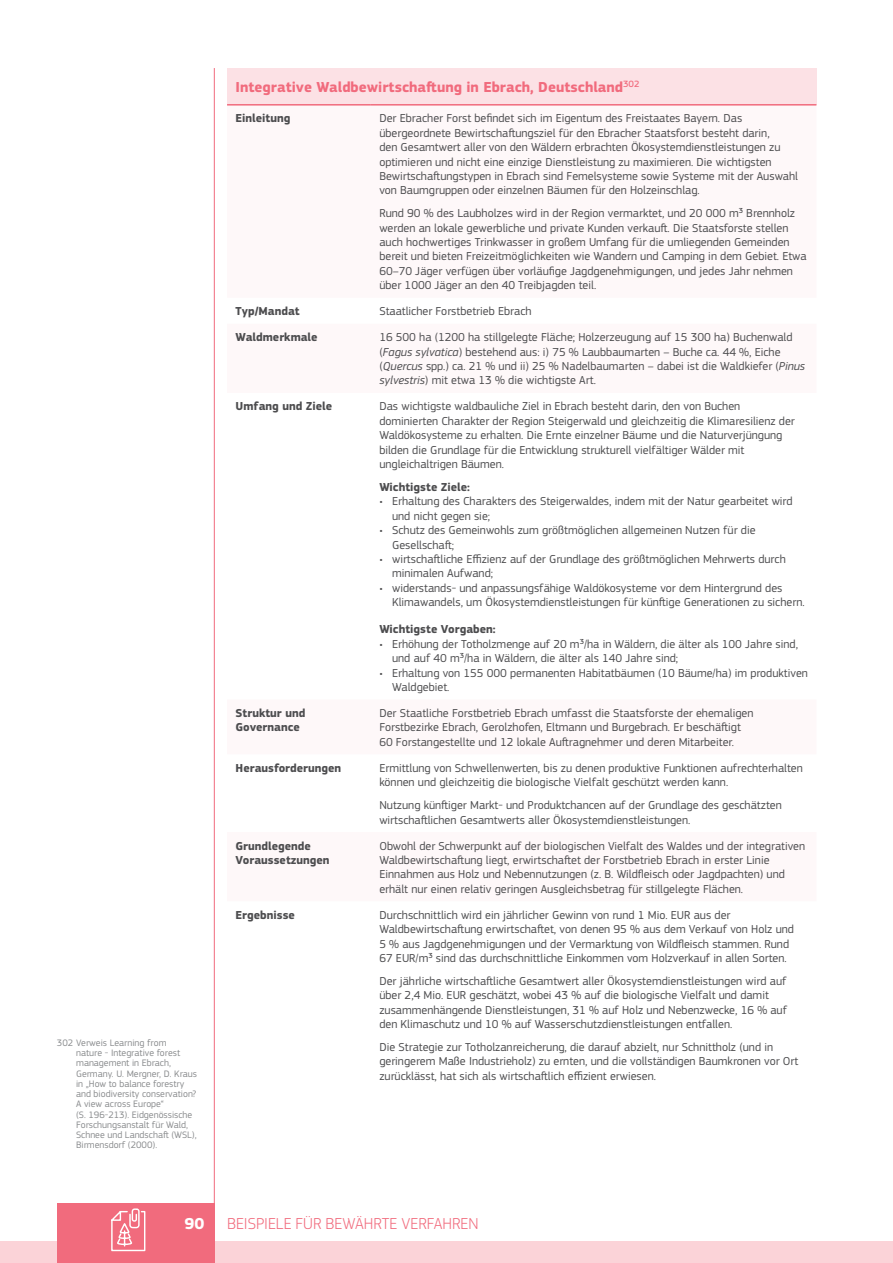
<style>
.page{position:relative;width:893px;height:1263px;background:#fff}
.page>*{position:absolute;margin:0;border:0;box-sizing:border-box;transform-origin:0 0}
.t1{font:300 16.5px "EC Square Sans Pro";color:#f16b7d}
.t2{font:700 16.5px "EC Square Sans Pro";color:#fff}
.t3{font:700 15px "EC Square Sans Pro";color:#f16b7d}
.t4{font:12px/14.4px "EC Square Sans Pro";color:#4d4d4f}
.t5{font:700 12px/14.4px "EC Square Sans Pro";color:#4d4d4f}
.t6{font:9.75px/10.2px "EC Square Sans Pro";color:#8a8c8e}
.s1{font-weight:400}
.s2{font-style:italic}
</style>
<div class="page">
<div style="left:0;top:1242px;width:893px;height:21px;background:#fbd3d8"></div>
<div style="left:57px;top:1203px;width:157px;height:60px;background:#f16b7d"></div>
<svg style="left:111px;top:1208px;width:35px;height:44px"></svg>
<hr style="left:214px;top:68px;width:1px;height:1161px;background:#f16b7d">
<div style="left:227px;top:68px;width:589px;height:37px;background:#fce1e5"></div>
<hr style="left:227px;top:104px;width:144px;height:2px;background:#f16b7d">
<hr style="left:371px;top:104px;width:445px;height:2px;background:#f16b7d">
<p class="t6" style="left:76px;top:1037px;width:123px;text-indent:-19px">302 Verweis Learning from<br>nature - Integrative forest management in Ebrach,<br>Germany. U. Mergner, D. Kraus in „How to balance forestry and biodiversity conservation?<br>A view across Europe“<br>(S. 196-213). Eidgenössische<br>Forschungsanstalt für Wald,<br>Schnee und Landschaft (WSL),<br>Birmensdorf (2000).</p>
<p class="t3" style="left:236px;top:78px;width:405px">Integrative Waldbewirtschaftung in Ebrach, Deutschland<span class="s1">302</span></p>
<p class="t5" style="left:236px;top:112px;width:56px">Einleitung</p>
<p class="t4" style="left:379px;top:111px;width:420px">Der Ebracher Forst befindet sich im Eigentum des Freistaates Bayern. Das übergeordnete Bewirtschaftungsziel für den Ebracher Staatsforst besteht darin,<br>den Gesamtwert aller von den Wäldern erbrachten Ökosystemdienstleistungen zu optimieren und nicht eine einzige Dienstleistung zu maximieren. Die wichtigsten Bewirtschaftungstypen in Ebrach sind Femelsysteme sowie Systeme mit der Auswahl von Baumgruppen oder einzelnen Bäumen für den Holzeinschlag.</p>
<p class="t4" style="left:379px;top:206px;width:429px">Rund 90 % des Laubholzes wird in der Region vermarktet, und 20 000 m³ Brennholz werden an lokale gewerbliche und private Kunden verkauft. Die Staatsforste stellen auch hochwertiges Trinkwasser in großem Umfang für die umliegenden Gemeinden bereit und bieten Freizeitmöglichkeiten wie Wandern und Camping in dem Gebiet. Etwa 60–70 Jäger verfügen über vorläufige Jagdgenehmigungen, und jedes Jahr nehmen über 1000 Jäger an den 40 Treibjagden teil.</p>
<p class="t5" style="left:236px;top:304px;width:66px">Typ/Mandat</p>
<p class="t4" style="left:379px;top:304px;width:154px">Staatlicher Forstbetrieb Ebrach</p>
<p class="t5" style="left:236px;top:330px;width:84px">Waldmerkmale</p>
<p class="t4" style="left:379px;top:330px;width:427px">16 500 ha (1200 ha stillgelegte Fläche; Holzerzeugung auf 15 300 ha) Buchenwald (<span class="s2">Fagus sylvatica</span>) bestehend aus: i) 75 % Laubbaumarten – Buche ca. 44 %, Eiche (<span class="s2">Quercus</span> spp.) ca. 21 % und ii) 25 % Nadelbaumarten – dabei ist die Waldkiefer (<span class="s2">Pinus sylvestris</span>) mit etwa 13 % die wichtigste Art.</p>
<p class="t5" style="left:236px;top:400px;width:98px">Umfang und Ziele</p>
<p class="t4" style="left:379px;top:399px;width:417px">Das wichtigste waldbauliche Ziel in Ebrach besteht darin, den von Buchen dominierten Charakter der Region Steigerwald und gleichzeitig die Klimaresilienz der Waldökosysteme zu erhalten. Die Ernte einzelner Bäume und die Naturverjüngung bilden die Grundlage für die Entwicklung strukturell vielfältiger Wälder mit ungleichaltrigen Bäumen.</p>
<p class="t5" style="left:379px;top:480px;width:92px">Wichtigste Ziele:</p>
<p class="t4" style="left:392px;top:494px;width:402px;text-indent:-13px">• Erhaltung des Charakters des Steigerwaldes, indem mit der Natur gearbeitet wird und nicht gegen sie;</p>
<p class="t4" style="left:392px;top:523px;width:365px;text-indent:-13px">• Schutz des Gemeinwohls zum größtmöglichen allgemeinen Nutzen für die<br>Gesellschaft;</p>
<p class="t4" style="left:392px;top:552px;width:395px;text-indent:-13px">• wirtschaftliche Effizienz auf der Grundlage des größtmöglichen Mehrwerts durch minimalen Aufwand;</p>
<p class="t4" style="left:392px;top:581px;width:414px;text-indent:-13px">• widerstands- und anpassungsfähige Waldökosysteme vor dem Hintergrund des<br>Klimawandels, um Ökosystemdienstleistungen für künftige Generationen zu sichern.</p>
<p class="t5" style="left:379px;top:623px;width:118px">Wichtigste Vorgaben:</p>
<p class="t4" style="left:392px;top:637px;width:407px;text-indent:-13px">• Erhöhung der Totholzmenge auf 20 m³/ha in Wäldern, die älter als 100 Jahre sind, und auf 40 m³/ha in Wäldern, die älter als 140 Jahre sind;</p>
<p class="t4" style="left:392px;top:665px;width:417px;text-indent:-13px">• Erhaltung von 155 000 permanenten Habitatbäumen (10 Bäume/ha) im produktiven<br>Waldgebiet.</p>
<p class="t5" style="left:236px;top:706px;width:71px">Struktur und<br>Governance</p>
<p class="t4" style="left:379px;top:706px;width:376px">Der Staatliche Forstbetrieb Ebrach umfasst die Staatsforste der ehemaligen<br>Forstbezirke Ebrach, Gerolzhofen, Eltmann und Burgebrach. Er beschäftigt<br>60 Forstangestellte und 12 lokale Auftragnehmer und deren Mitarbeiter.</p>
<p class="t5" style="left:236px;top:761px;width:107px">Herausforderungen</p>
<p class="t4" style="left:379px;top:761px;width:425px">Ermittlung von Schwellenwerten, bis zu denen produktive Funktionen aufrechterhalten können und gleichzeitig die biologische Vielfalt geschützt werden kann.</p>
<p class="t4" style="left:379px;top:798px;width:404px">Nutzung künftiger Markt- und Produktchancen auf der Grundlage des geschätzten wirtschaftlichen Gesamtwerts aller Ökosystemdienstleistungen.</p>
<p class="t5" style="left:236px;top:839px;width:96px">Grundlegende<br>Voraussetzungen</p>
<p class="t4" style="left:379px;top:838px;width:427px">Obwohl der Schwerpunkt auf der biologischen Vielfalt des Waldes und der integrativen Waldbewirtschaftung liegt, erwirtschaftet der Forstbetrieb Ebrach in erster Linie Einnahmen aus Holz und Nebennutzungen (z. B. Wildfleisch oder Jagdpachten) und erhält nur einen relativ geringen Ausgleichsbetrag für stillgelegte Flächen.</p>
<p class="t5" style="left:236px;top:908px;width:61px">Ergebnisse</p>
<p class="t4" style="left:379px;top:908px;width:416px">Durchschnittlich wird ein jährlicher Gewinn von rund 1 Mio. EUR aus der Waldbewirtschaftung erwirtschaftet, von denen 95 % aus dem Verkauf von Holz und 5 % aus Jagdgenehmigungen und der Vermarktung von Wildfleisch stammen. Rund 67 EUR/m³ sind das durchschnittliche Einkommen vom Holzverkauf in allen Sorten.</p>
<p class="t4" style="left:379px;top:974px;width:409px">Der jährliche wirtschaftliche Gesamtwert aller Ökosystemdienstleistungen wird auf über 2,4 Mio. EUR geschätzt, wobei 43 % auf die biologische Vielfalt und damit zusammenhängende Dienstleistungen, 31 % auf Holz und Nebenzwecke, 16 % auf den Klimaschutz und 10 % auf Wasserschutzdienstleistungen entfallen.</p>
<p class="t4" style="left:379px;top:1040px;width:421px">Die Strategie zur Totholzanreicherung, die darauf abzielt, nur Schnittholz (und in geringerem Maße Industrieholz) zu ernten, und die vollständigen Baumkronen vor Ort zurücklässt, hat sich als wirtschaftlich effizient erwiesen.</p>
<h1 class="t2" style="left:185px;top:1213px;width:21px">90</h1>
<h1 class="t1" style="left:227px;top:1214px;width:253px">BEISPIELE FÜR BEWÄHRTE VERFAHREN</h1>
</div>
